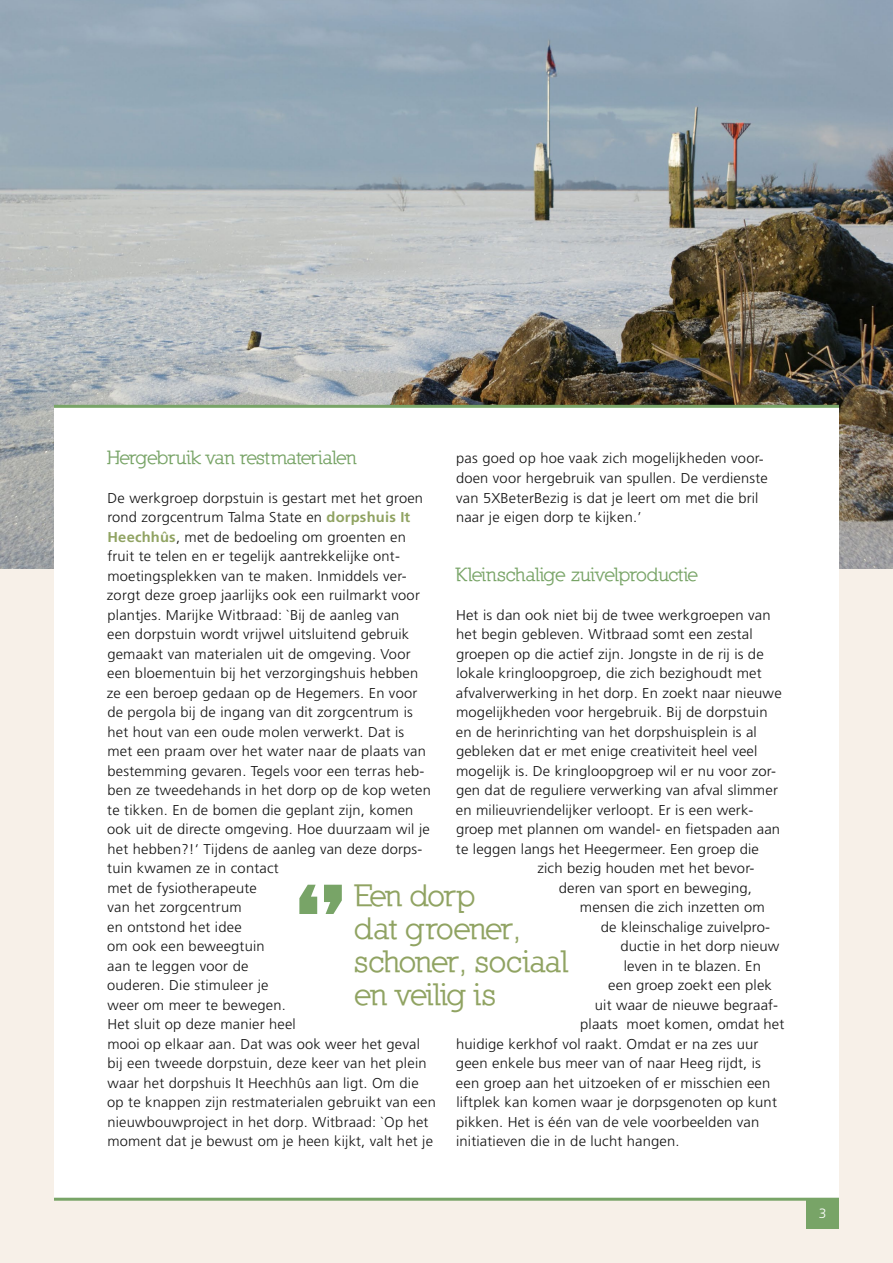
<style>
.page{position:relative;width:893px;height:1263px;background:#f7f0e8}
.page>*{position:absolute;margin:0;border:0;box-sizing:border-box;transform-origin:0 0}
.t1{font:700 31.5px/33px "Nilland";letter-spacing:-.03em;color:#90a362}
.t2{font:700 19.5px "Nilland";color:#78a467}
.t3{font:700 19.5px "Nilland";letter-spacing:-.025em;color:#78a467}
.t4{font:300 14.25px/19.5px "Frutiger LT Std";letter-spacing:.015em;color:#141414}
.t5{font:300 14.25px "Frutiger LT Std";letter-spacing:.015em;color:#141414;scale:1.04 1}
.t6{font:300 13.5px "Frutiger LT Std";color:#fff}
.s1{font-weight:700;color:#90a362}
</style>
<div class="page">
<img style="left:1px;top:0;width:891px;height:568px">
<div style="left:806px;top:1199px;width:33px;height:30px;background:#78a467"></div>
<div style="left:54px;top:406px;width:785px;height:793px;background:#fff"></div>
<hr style="left:54px;top:1198px;width:785px;height:3px;background:#78a467">
<hr style="left:54px;top:405px;width:785px;height:3px;background:#78a467">
<svg style="left:299px;top:885px;width:43px;height:29px"></svg>
<h2 class="t3" style="left:107px;top:445px;width:251px">Hergebruik van restmaterialen</h2>
<p class="t4" style="left:107px;top:488px;width:331px">De werkgroep dorpstuin is gestart met het groen rond zorgcentrum Talma State en <span class="s1">dorpshuis It Heechhûs</span>, met de bedoeling om groenten en<br>fruit te telen en er tegelijk aantrekkelijke ont&shy;moetingsplekken van te maken. Inmiddels ver&shy;zorgt deze groep jaarlijks ook een ruilmarkt voor plantjes. Marijke Witbraad: `Bij de aanleg van<br>een dorpstuin wordt vrijwel uitsluitend gebruik gemaakt van materialen uit de omgeving. Voor een bloementuin bij het verzorgingshuis hebben<br>ze een beroep gedaan op de Hegemers. En voor de pergola bij de ingang van dit zorgcentrum is het hout van een oude molen verwerkt. Dat is<br>met een praam over het water naar de plaats van bestemming gevaren. Tegels voor een terras heb&shy;ben ze tweedehands in het dorp op de kop weten te tikken. En de bomen die geplant zijn, komen ook uit de directe omgeving. Hoe duurzaam wil je het hebben?!‘ Tijdens de aanleg van deze dorps&shy;tuin kwamen ze in contact<br>met de fysiotherapeute<br>van het zorgcentrum<br>en ontstond het idee<br>om ook een beweegtuin<br>aan te leggen voor de<br>ouderen. Die stimuleer je<br>weer om meer te bewegen.<br>Het sluit op deze manier heel<br>mooi op elkaar aan. Dat was ook weer het geval bij een tweede dorpstuin, deze keer van het plein waar het dorpshuis It Heechhûs aan ligt. Om die op te knappen zijn restmaterialen gebruikt van een nieuwbouwproject in het dorp. Witbraad: `Op het moment dat je bewust om je heen kijkt, valt het je</p>
<p class="t4" style="left:456px;top:449px;width:313px">pas goed op hoe vaak zich mogelijkheden voor&shy;doen voor hergebruik van spullen. De verdienste van 5XBeterBezig is dat je leert om met die bril naar je eigen dorp te kijken.’</p>
<h2 class="t2" style="left:456px;top:562px;width:244px">Kleinschalige zuivelproductie</h2>
<p class="t5" style="left:456px;top:607px;width:304px">Het is dan ook niet bij de twee werkgroepen van</p>
<p class="t5" style="left:456px;top:626px;width:287px">het begin gebleven. Witbraad somt een zestal</p>
<p class="t5" style="left:456px;top:646px;width:297px">groepen op die actief zijn. Jongste in de rij is de</p>
<p class="t5" style="left:456px;top:665px;width:295px">lokale kringloopgroep, die zich bezighoudt met</p>
<p class="t5" style="left:456px;top:684px;width:315px">afvalverwerking in het dorp. En zoekt naar nieuwe</p>
<p class="t5" style="left:456px;top:704px;width:301px">mogelijkheden voor hergebruik. Bij de dorpstuin</p>
<p class="t5" style="left:456px;top:723px;width:291px">en de herinrichting van het dorpshuisplein is al</p>
<p class="t5" style="left:456px;top:743px;width:291px">gebleken dat er met enige creativiteit heel veel</p>
<p class="t5" style="left:456px;top:762px;width:309px">mogelijk is. De kringloopgroep wil er nu voor zor-</p>
<p class="t5" style="left:456px;top:782px;width:311px">gen dat de reguliere verwerking van afval slimmer</p>
<p class="t5" style="left:456px;top:802px;width:288px">en milieuvriendelijker verloopt. Er is een werk-</p>
<p class="t5" style="left:456px;top:821px;width:313px">groep met plannen om wandel- en fietspaden aan</p>
<p class="t5" style="left:456px;top:841px;width:293px">te leggen langs het Heegermeer. Een groep die</p>
<p class="t5" style="left:537px;top:860px;width:210px">zich bezig houden met het bevor-</p>
<p class="t5" style="left:559px;top:880px;width:187px">deren van sport en beweging,</p>
<p class="t5" style="left:580px;top:899px;width:179px">mensen die zich inzetten om</p>
<p class="t5" style="left:601px;top:919px;width:164px">de kleinschalige zuivelpro-</p>
<p class="t5" style="left:620px;top:938px;width:154px">ductie in het dorp nieuw</p>
<p class="t5" style="left:624px;top:958px;width:134px">leven in te blazen. En</p>
<p class="t5" style="left:608px;top:977px;width:159px">een groep zoekt een plek</p>
<p class="t5" style="left:595px;top:997px;width:178px">uit waar de nieuwe begraaf-</p>
<p class="t5" style="left:580px;top:1016px;width:198px">plaats moet komen, omdat het</p>
<p class="t5" style="left:456px;top:1036px;width:292px">huidige kerkhof vol raakt. Omdat er na zes uur</p>
<p class="t5" style="left:456px;top:1055px;width:295px">geen enkele bus meer van of naar Heeg rijdt, is</p>
<p class="t5" style="left:456px;top:1075px;width:304px">een groep aan het uitzoeken of er misschien een</p>
<p class="t5" style="left:456px;top:1094px;width:310px">liftplek kan komen waar je dorpsgenoten op kunt</p>
<p class="t5" style="left:456px;top:1113px;width:293px">pikken. Het is één van de vele voorbeelden van</p>
<p class="t5" style="left:456px;top:1133px;width:216px">initiatieven die in de lucht hangen.</p>
<h1 class="t1" style="left:354px;top:879px;width:216px">Een dorp<br>dat groener, schoner, sociaal en veilig is</h1>
<p class="t6" style="left:819px;top:1205px;width:9px">3</p>
</div>
